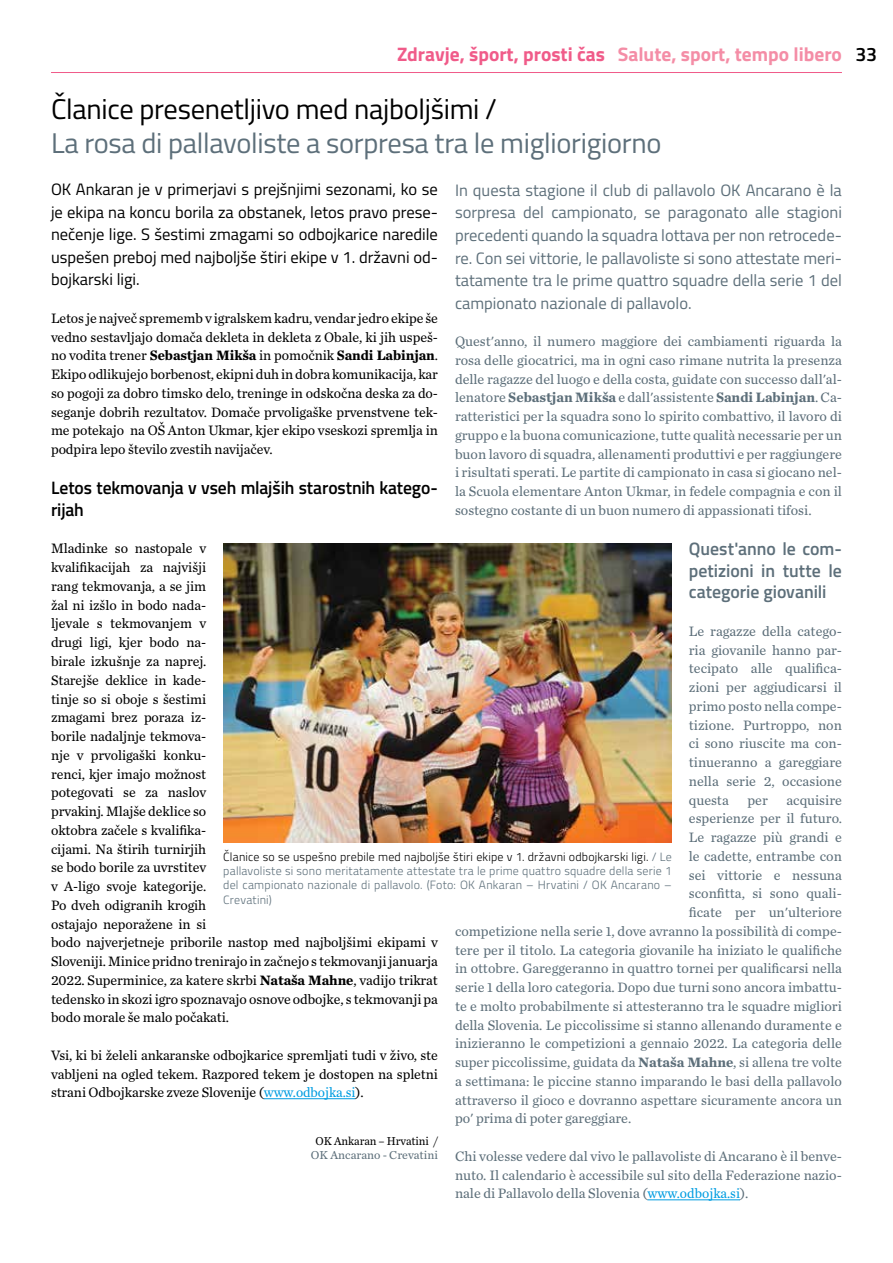
<style>
.page{position:relative;width:893px;height:1263px;background:#fff}
.page>*{position:absolute;margin:0;border:0;box-sizing:border-box;transform-origin:0 0}
.t1{font:28.5px "Titillium";letter-spacing:-.01em;color:#5d6f7a}
.t2{font:28.5px "Titillium";letter-spacing:-.01em;color:#000}
.t3{font:700 19.5px "Titillium";color:#f48da6}
.t4{font:600 18px/21.6px "Titillium";letter-spacing:-.005em;color:#5d6f7a;text-align:justify}
.t5{font:600 18px/21.6px "Titillium";letter-spacing:-.005em;color:#000}
.t6{font:16.5px/22.5px "Titillium";color:#5d6f7a;text-align:justify}
.t7{font:16.5px/22.5px "Titillium";color:#000;text-align:justify}
.t8{font:14.25px/18.8px "Chronicle Text G2";color:#5d6f7a;text-align:justify}
.t9{font:14.25px/18.8px "Chronicle Text G2";letter-spacing:-.005em;color:#000;text-align:justify}
.t10{font:300 12px/14.4px "Titillium";letter-spacing:.015em;color:#5d6f7a;text-align:justify}
.t11{font:12px "Chronicle Text G2";color:#5d6f7a}
.t12{font:12px "Chronicle Text G2";letter-spacing:-.005em;color:#000;scale:.96 1}
.s1{color:#f05b89}
.s2{font-weight:600;color:#000}
.s3{font-weight:700}
.s4{color:#009de1}
.s5{color:#000}
</style>
<div class="page">
<hr style="left:51px;top:72px;width:791px;height:1px;background:#f05b89">
<hr style="left:264px;top:1098px;width:91px;height:1px;background:#009de1">
<hr style="left:647px;top:1199px;width:93px;height:1px;background:#009de1">
<img style="left:223px;top:543px;width:449px;height:299px">
<h2 class="t3" style="left:397px;top:39px;width:482px"><span class="s1">Zdravje, šport, prosti čas</span> Salute, sport, tempo libero <span class="s2">33</span></h2>
<h1 class="t2" style="left:51px;top:88px;width:447px">Članice presenetljivo med najboljšimi /</h1>
<h1 class="t1" style="left:51px;top:122px;width:612px">La rosa di pallavoliste a sorpresa tra le migliorigiorno</h1>
<p class="t6" style="left:455px;top:178px;width:388px">In questa stagione il club di pallavolo OK Ancarano è la sorpresa del campionato, se paragonato alle stagioni precedenti quando la squadra lottava per non retrocede&shy;re. Con sei vittorie, le pallavoliste si sono attestate meri&shy;tatamente tra le prime quattro squadre della serie 1 del campionato nazionale di pallavolo.</p>
<p class="t8" style="left:455px;top:331px;width:388px">Quest'anno, il numero maggiore dei cambiamenti riguarda la rosa delle giocatrici, ma in ogni caso rimane nutrita la presenza delle ragazze del luogo e della costa, guidate con successo dall'al&shy;lenatore <span class="s3">Sebastjan Mikša</span> e dall'assistente <span class="s3">Sandi Labinjan</span>. Ca&shy;ratteristici per la squadra sono lo spirito combattivo, il lavoro di gruppo e la buona comunicazione, tutte qualità necessarie per un buon lavoro di squadra, allenamenti produttivi e per raggiungere i risultati sperati. Le partite di campionato in casa si giocano nel&shy;la Scuola elementare Anton Ukmar, in fedele compagnia e con il sostegno costante di un buon numero di appassionati tifosi.</p>
<p class="t4" style="left:689px;top:537px;width:155px">Quest'anno le com&shy;petizioni in tutte le categorie giovanili</p>
<p class="t8" style="left:689px;top:621px;width:155px">Le ragazze della catego&shy;ria giovanile hanno par&shy;tecipato alle qualifica&shy;zioni per aggiudicarsi il primo posto nella compe&shy;tizione. Purtroppo, non ci sono riuscite ma con&shy;tinueranno a gareggiare nella serie 2, occasione questa</p>
<p class="t7" style="left:51px;top:177px;width:388px">OK Ankaran je v primerjavi s prejšnjimi sezonami, ko se je ekipa na koncu borila za obstanek, letos pravo prese&shy;nečenje lige. S šestimi zmagami so odbojkarice naredile uspešen preboj med najboljše štiri ekipe v 1. državni od&shy;bojkarski ligi.</p>
<p class="t9" style="left:51px;top:308px;width:388px">Letos je največ sprememb v igralskem kadru, vendar jedro ekipe še vedno sestavljajo domača dekleta in dekleta z Obale, ki jih uspeš&shy;no vodita trener <span class="s3">Sebastjan Mikša</span> in pomočnik <span class="s3">Sandi Labinjan</span>.<br>Ekipo odlikujejo borbenost, ekipni duh in dobra komunikacija, kar so pogoji za dobro timsko delo, treninge in odskočna deska za do&shy;seganje dobrih rezultatov. Domače prvoligaške prvenstvene tek&shy;me potekajo na OŠ Anton Ukmar, kjer ekipo vseskozi spremlja in podpira lepo število zvestih navijačev.</p>
<p class="t5" style="left:51px;top:476px;width:388px">Letos tekmovanja v vseh mlajših starostnih katego&shy;rijah</p>
<p class="t9" style="left:51px;top:539px;width:388px;text-align:left">Mladinke so nastopale v<br>kvalifikacijah za najvišji<br>rang tekmovanja, a se jim<br>žal ni izšlo in bodo nada-<br>ljevale s tekmovanjem v<br>drugi ligi, kjer bodo na-<br>birale izkušnje za naprej.<br>Starejše deklice in kade-<br>tinje so si oboje s šestimi<br>zmagami brez poraza iz-<br>borile nadaljnje tekmova-<br>nje v prvoligaški konku-<br>renci, kjer imajo možnost<br>potegovati se za naslov<br>prvakinj. Mlajše deklice so<br>oktobra začele s kvalifika-<br>cijami. Na štirih turnirjih<br>se bodo borile za uvrstitev<br>v A-ligo svoje kategorije.<br>Po dveh odigranih krogih<br>ostajajo neporažene in si<br>bodo najverjetneje priborile nastop med najboljšimi ekipami v<br>Sloveniji. Minice pridno trenirajo in začnejo s tekmovanji januarja<br>2022. Superminice, za katere skrbi <span class="s3">Nataša Mahne</span>, vadijo trikrat tedensko in skozi igro spoznavajo osnove odbojke, s tekmovanji pa bodo morale še malo počakati.</p>
<p class="t9" style="left:51px;top:1045px;width:388px">Vsi, ki bi želeli ankaranske odbojkarice spremljati tudi v živo, ste vabljeni na ogled tekem. Razpored tekem je dostopen na spletni strani Odbojkarske zveze Slovenije (<span class="s4">www.odbojka.si</span>).</p>
<p class="t12" style="left:316px;top:1132px;width:129px">OK Ankaran – Hrvatini /</p>
<p class="t11" style="left:311px;top:1146px;width:129px">OK Ancarano - Crevatini</p>
<p class="t8" style="left:747px;top:790px;width:22px">per</p>
<p class="t8" style="left:786px;top:790px;width:57px">acquisire</p>
<p class="t8" style="left:689px;top:808px;width:155px">esperienze per il futuro.</p>
<p class="t8" style="left:689px;top:827px;width:155px">Le ragazze più grandi e</p>
<p class="t8" style="left:689px;top:846px;width:155px">le cadette, entrambe con</p>
<p class="t8" style="left:689px;top:865px;width:155px">sei vittorie e nessuna</p>
<p class="t8" style="left:689px;top:883px;width:155px">sconfitta, si sono quali-</p>
<p class="t8" style="left:689px;top:902px;width:155px">ficate per un'ulteriore</p>
<p class="t8" style="left:455px;top:921px;width:388px">competizione nella serie 1, dove avranno la possibilità di compe-</p>
<p class="t8" style="left:455px;top:940px;width:388px">tere per il titolo. La categoria giovanile ha iniziato le qualifiche</p>
<p class="t8" style="left:455px;top:958px;width:388px">in ottobre. Gareggeranno in quattro tornei per qualificarsi nella</p>
<p class="t8" style="left:455px;top:977px;width:388px">serie 1 della loro categoria. Dopo due turni sono ancora imbattu-</p>
<p class="t8" style="left:455px;top:996px;width:388px">te e molto probabilmente si attesteranno tra le squadre migliori</p>
<p class="t8" style="left:455px;top:1015px;width:388px">della Slovenia. Le piccolissime si stanno allenando duramente e</p>
<p class="t8" style="left:455px;top:1033px;width:388px">inizieranno le competizioni a gennaio 2022. La categoria delle</p>
<p class="t8" style="left:455px;top:1052px;width:388px">super piccolissime, guidata da <span class="s3">Nataša Mahne</span>, si allena tre volte</p>
<p class="t8" style="left:455px;top:1071px;width:388px">a settimana: le piccine stanno imparando le basi della pallavolo</p>
<p class="t8" style="left:455px;top:1090px;width:388px">attraverso il gioco e dovranno aspettare sicuramente ancora un</p>
<p class="t8" style="left:455px;top:1108px;width:178px">po' prima di poter gareggiare.</p>
<p class="t8" style="left:455px;top:1146px;width:388px">Chi volesse vedere dal vivo le pallavoliste di Ancarano è il benve&shy;nuto. Il calendario è accessibile sul sito della Federazione nazio&shy;nale di Pallavolo della Slovenia (<span class="s4">www.odbojka.si</span>).</p>
<p class="t10" style="left:223px;top:848px;width:450px"><span class="s5">Članice so se uspešno prebile med najboljše štiri ekipe v 1. državni odbojkarski ligi.</span> / Le pallavoliste si sono meritatamente attestate tra le prime quattro squadre della serie 1 del campionato nazionale di pallavolo. (Foto: OK Ankaran – Hrvatini / OK Ancarano – Crevatini)</p>
</div>
